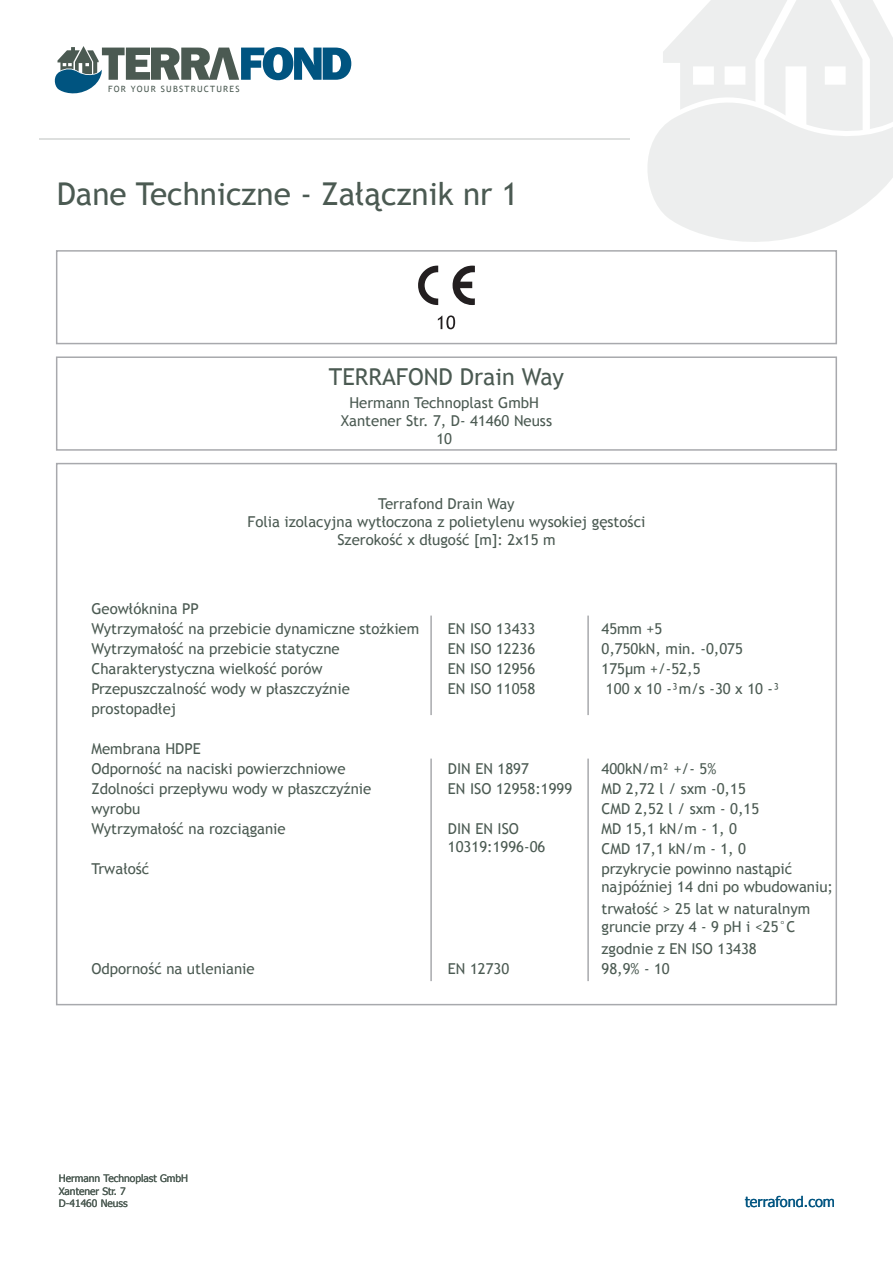
<style>
.page{position:relative;width:893px;height:1263px;background:#fff}
.page>*{position:absolute;margin:0;border:0;box-sizing:border-box;transform-origin:0 0}
.t1{font:31.5px "Trebuchet MS";color:#4b5a52}
.t2{font:23.25px "Trebuchet MS";color:#4b5a52}
.t3{font:15px/20px "Trebuchet MS";color:#4b5a52}
.t4{font:14.55px "Tahoma";color:#005480}
.t5{font:10.2px/12.3px "Tahoma";color:#4b5a52}
.t6{font:8.7px "Trebuchet MS";letter-spacing:.14em;color:#4b5a52}
</style>
<div class="page">
<div style="left:56px;top:250px;width:781px;height:94px;border:2px solid #a8a9ad"></div>
<div style="left:56px;top:356px;width:781px;height:95px;border:2px solid #a8a9ad"></div>
<svg style="left:438px;top:315px;width:17px;height:14px"></svg>
<svg style="left:418px;top:266px;width:57px;height:39px"></svg>
<hr style="left:430px;top:616px;width:2px;height:99px;background:#a8a9ad">
<hr style="left:587px;top:616px;width:2px;height:99px;background:#a8a9ad">
<hr style="left:430px;top:758px;width:2px;height:223px;background:#a8a9ad">
<hr style="left:587px;top:758px;width:2px;height:223px;background:#a8a9ad">
<hr style="left:40px;top:138px;width:590px;height:2px;background:#4b5a52">
<svg style="left:54px;top:46px;width:297px;height:48px"></svg>
<svg style="left:636px;top:0;width:257px;height:256px"></svg>
<p class="t6" style="left:108px;top:84px;width:133px">FOR YOUR SUBSTRUCTURES</p>
<h1 class="t1" style="left:57px;top:175px;width:463px">Dane Techniczne - Załącznik nr 1</h1>
<h2 class="t2" style="left:329px;top:363px;width:237px">TERRAFOND Drain Way</h2>
<p class="t3" style="left:341px;top:394px;width:213px;line-height:18px;text-align:center">Hermann Technoplast GmbH<br>Xantener Str. 7, D- 41460 Neuss<br>10</p>
<p class="t3" style="left:247px;top:494px;width:399px;line-height:18px;text-align:center">Terrafond Drain Way<br>Folia izolacyjna wytłoczona z polietylenu wysokiej gęstości<br>Szerokość x długość [m]: 2x15 m</p>
<p class="t3" style="left:91px;top:599px;width:329px">Geowłóknina PP<br>Wytrzymałość na przebicie dynamiczne stożkiem</p>
<p class="t3" style="left:448px;top:619px;width:89px">EN ISO 13433</p>
<p class="t3" style="left:91px;top:639px;width:260px">Wytrzymałość na przebicie statyczne<br>Charakterystyczna wielkość porów<br>Przepuszczalność wody w płaszczyźnie</p>
<p class="t3" style="left:448px;top:639px;width:89px">EN ISO 12236<br>EN ISO 12956</p>
<p class="t3" style="left:448px;top:679px;width:89px">EN ISO 11058</p>
<p class="t3" style="left:91px;top:699px;width:87px">prostopadłej</p>
<p class="t3" style="left:91px;top:739px;width:256px">Membrana HDPE<br>Odporność na naciski powierzchniowe</p>
<p class="t3" style="left:91px;top:779px;width:281px">Zdolności przepływu wody w płaszczyźnie wyrobu<br>Wytrzymałość na rozciąganie</p>
<p class="t3" style="left:91px;top:859px;width:59px">Trwałość</p>
<p class="t3" style="left:448px;top:759px;width:83px">DIN EN 1897</p>
<p class="t3" style="left:448px;top:779px;width:126px">EN ISO 12958:1999</p>
<p class="t3" style="left:448px;top:820px;width:99px;line-height:18px">DIN EN ISO<br>10319:1996-06</p>
<p class="t3" style="left:601px;top:619px;width:143px">45mm +5<br>0,750kN, min. -0,075</p>
<p class="t3" style="left:606px;top:679px;width:175px">100 x 10 -³m/s -30 x 10 -³</p>
<p class="t3" style="left:601px;top:659px;width:101px">175µm +/-52,5</p>
<p class="t3" style="left:601px;top:759px;width:159px">400kN/m² +/- 5%<br>MD 2,72 l / sxm -0,15<br>CMD 2,52 l / sxm - 0,15</p>
<p class="t3" style="left:601px;top:839px;width:192px">CMD 17,1 kN/m - 1, 0 przykrycie powinno nastąpić</p>
<p class="t3" style="left:601px;top:876px;width:233px;line-height:22px">najpóźniej 14 dni po wbudowaniu; trwałość &gt; 25 lat w naturalnym</p>
<p class="t3" style="left:601px;top:916px;width:196px;line-height:22px">gruncie przy 4 - 9 pH i &lt;25°C zgodnie z EN ISO 13438</p>
<p class="t3" style="left:601px;top:819px;width:137px">MD 15,1 kN/m - 1, 0</p>
<p class="t3" style="left:91px;top:959px;width:165px">Odporność na utlenianie</p>
<p class="t5" style="left:59px;top:1172px;width:131px">Hermann Technoplast GmbH<br>Xantener Str. 7<br>D-41460 Neuss</p>
<p class="t3" style="left:448px;top:959px;width:63px">EN 12730</p>
<p class="t3" style="left:601px;top:959px;width:70px">98,9% - 10</p>
<p class="t4" style="left:745px;top:1192px;width:92px">terrafond.com</p>
</div>
